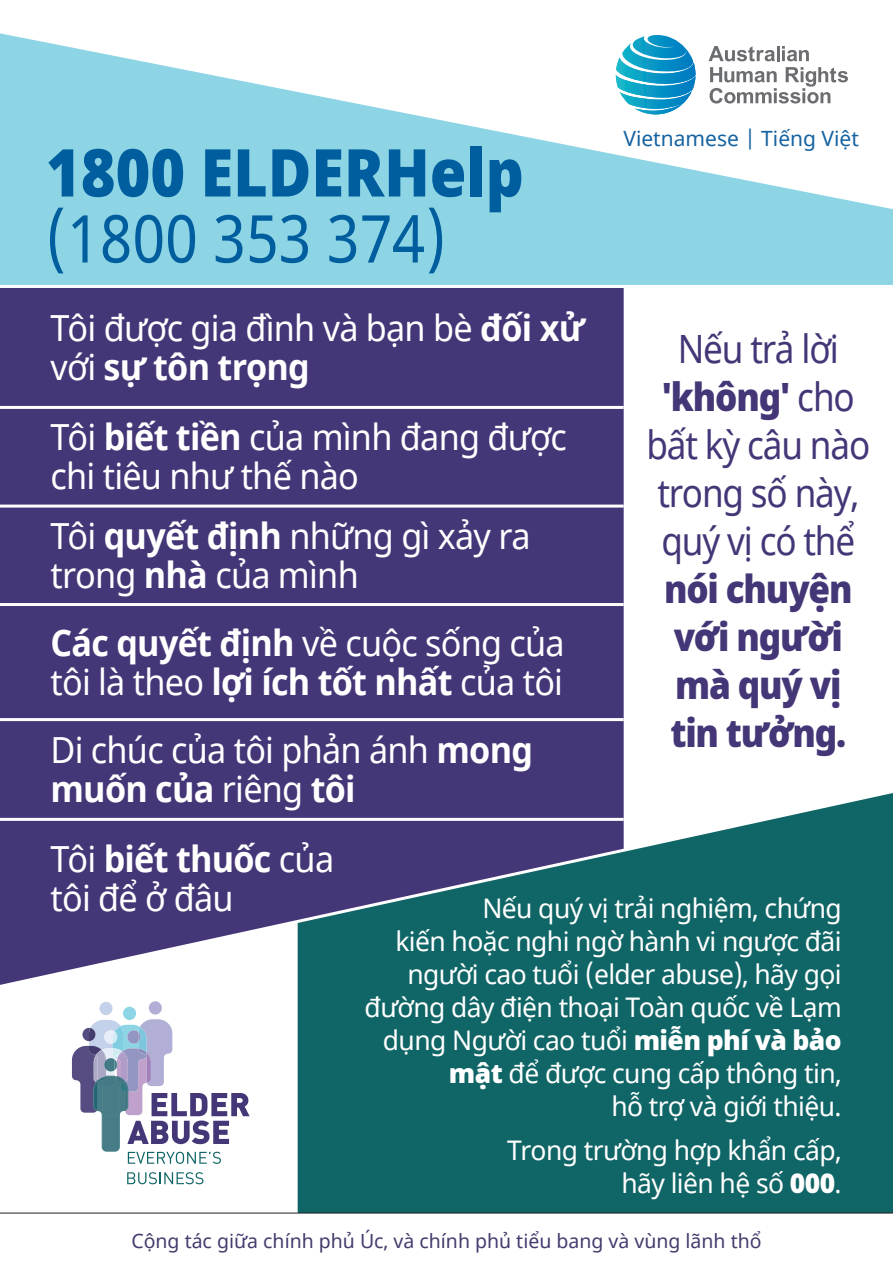
<style>
.page{position:relative;width:893px;height:1263px;background:#fff}
.page>*{position:absolute;margin:0;border:0;box-sizing:border-box;transform-origin:0 0}
.t1{font:900 66px "Noto Sans";color:#005e9f;scale:.9 1}
.t2{font:66px "Noto Sans";color:#005e9f;scale:.9 1}
.t3{font:39px/48px "Noto Sans";letter-spacing:-.035em;color:#443677;text-align:center;scale:.9 1}
.t4{font:900 39px/48px "Noto Sans";letter-spacing:-.035em;color:#443677;scale:.9 1}
.t5{font:36px/39px "Noto Sans";letter-spacing:-.02em;color:#fff;scale:.95 1}
.t6{font:27px/33px "Noto Sans";letter-spacing:-.02em;color:#fff;text-align:right}
.t7{font:21px "Noto Sans";color:#1562a1}
.t8{font:19.5px "Noto Sans";color:#443c6e}
.s1{font-weight:700}
.s2{font-weight:900}
</style>
<div class="page">
<div style="left:298px;top:997px;width:595px;height:216px;background:#106566"></div>
<div style="left:0;top:288px;width:624px;height:492px;background:#443677"></div>
<div style="left:0;top:0;width:893px;height:288px;background:#8dd5e5"></div>
<svg style="left:0;top:0;width:893px;height:209px;fill:#fff"></svg>
<svg style="left:127px;top:1172px;width:76px;height:12px"></svg>
<div style="left:149px;top:1001px;width:13px;height:13px;background:#b1afd6;border-radius:50%"></div>
<div style="left:100px;top:1002px;width:13px;height:13px;background:#c3d1ea;border-radius:50%"></div>
<div style="left:123px;top:1007px;width:13px;height:13px;background:#8dd5e5;border-radius:50%"></div>
<svg style="left:72px;top:1019px;width:178px;height:145px"></svg>
<svg style="left:616px;top:35px;width:79px;height:79px;background:#54b6d7"></svg>
<svg style="left:709px;top:46px;width:66px;height:15px"></svg>
<hr style="left:777px;top:46px;width:3px;height:15px;background:#6c6d70">
<svg style="left:782px;top:46px;width:27px;height:15px"></svg>
<svg style="left:710px;top:67px;width:138px;height:37px;background:#cfcfd0"></svg>
<hr style="left:0;top:406px;width:624px;height:3px;background:#fff">
<hr style="left:0;top:285px;width:893px;height:3px;background:#fff">
<svg style="left:0;top:780px;width:893px;height:217px;background:#456480"></svg>
<hr style="left:0;top:505px;width:624px;height:3px;background:#fff">
<hr style="left:0;top:603px;width:624px;height:3px;background:#fff">
<hr style="left:0;top:718px;width:624px;height:3px;background:#fff">
<hr style="left:0;top:818px;width:624px;height:3px;background:#fff">
<hr style="left:0;top:1213px;width:893px;height:1px;background:#231f20">
<p class="t7" style="left:623px;top:124px;width:237px">Vietnamese | Tiếng Việt</p>
<h1 class="t1" style="left:46px;top:122px;width:532px">1800 ELDERHelp</h1>
<h1 class="t2" style="left:46px;top:193px;width:446px">(1800 353 374)</h1>
<p class="t5" style="left:50px;top:309px;width:564px">Tôi được gia đình và bạn bè <span class="s1">đối xử </span>với <span class="s1">sự tôn trọng</span></p>
<p class="t5" style="left:50px;top:419px;width:545px">Tôi <span class="s1">biết tiền</span> của mình đang được chi tiêu như thế nào</p>
<p class="t5" style="left:50px;top:518px;width:507px">Tôi <span class="s1">quyết định</span> những gì xảy ra trong <span class="s1">nhà</span> của mình</p>
<p class="t5" style="left:50px;top:624px;width:543px"><span class="s1">Các quyết định</span> về cuộc sống của tôi là theo <span class="s1">lợi ích tốt nhất</span> của tôi</p>
<p class="t5" style="left:50px;top:731px;width:509px">Di chúc của tôi phản ánh <span class="s1">mong muốn của</span> riêng <span class="s1">tôi</span></p>
<p class="t5" style="left:50px;top:841px;width:300px">Tôi <span class="s1">biết thuốc</span> của tôi để ở đâu</p>
<p class="t3" style="left:646px;top:326px;width:250px">Nếu trả lời <span class="s2">'không'</span> cho bất kỳ câu nào trong số này, quý vị có thể</p>
<p class="t4" style="left:664px;top:565px;width:211px">nói chuyện với người mà quý vị tin tưởng.</p>
<p class="t6" style="left:365px;top:893px;width:479px">Nếu quý vị trải nghiệm, chứng<br>kiến hoặc nghi ngờ hành vi ngược đãi người cao tuổi (elder abuse), hãy gọi đường dây điện thoại Toàn quốc về Lạm dụng Người cao tuổi <span class="s2">miễn phí và bảo mật</span> để được cung cấp thông tin,<br>hỗ trợ và giới thiệu.</p>
<p class="t6" style="left:507px;top:1135px;width:336px">Trong trường hợp khẩn cấp, hãy liên hệ số <span class="s2">000</span>.</p>
<p class="t8" style="left:131px;top:1228px;width:632px">Cộng tác giữa chính phủ Úc, và chính phủ tiểu bang và vùng lãnh thổ</p>
</div>
